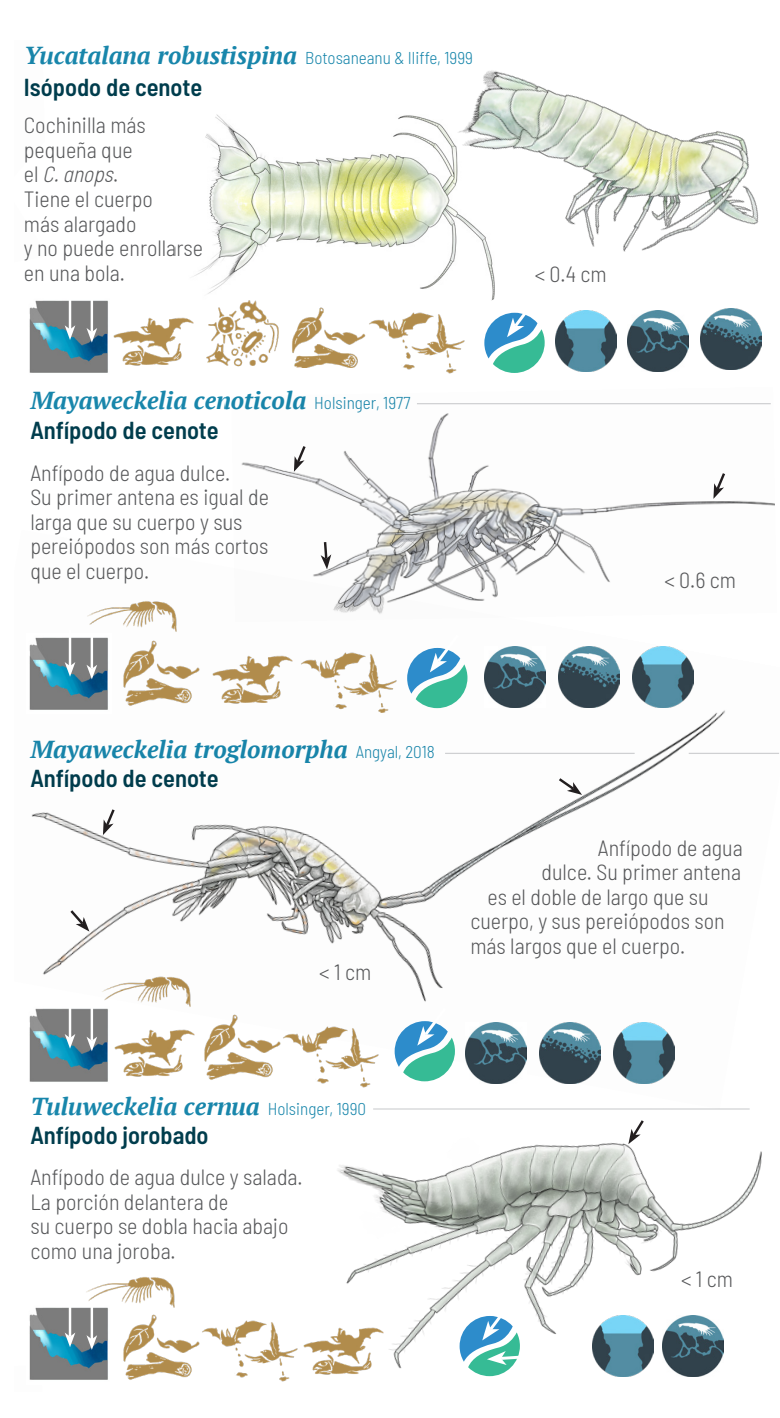
<style>
.page{position:relative;width:780px;height:1418px;background:#fff}
.page>*{position:absolute;margin:0;border:0;box-sizing:border-box;transform-origin:0 0}
.t1{font:italic 700 24.5px/29.5px "PT Serif";color:#1886ab}
.t2{font:600 semi-condensed 24.5px "Barlow";color:#003d4d}
.t3{font:300 semi-condensed 22px/24.5px "Barlow";color:#57585a}
.t4{font:300 semi-condensed 17.25px "Barlow";color:#1886ab}
.s1{font-family:"PT Serif";font-weight:700;font-style:italic;font-stretch:normal;font-size:24.5px}
.s2{font-style:italic}
.s3{font-family:"Barlow";font-weight:300;font-style:normal;font-stretch:semi-condensed;font-size:17.25px}
.s4{font-family:"Barlow";font-weight:600;font-style:normal;font-stretch:semi-condensed;color:#003d4d}
</style>
<div class="page">
<img style="left:292px;top:315px;width:71px;height:52px">
<img style="left:206px;top:315px;width:73px;height:52px">
<img style="left:363px;top:315px;width:102px;height:59px">
<img style="left:113px;top:317px;width:81px;height:49px">
<img style="left:193px;top:114px;width:235px;height:201px">
<img style="left:700px;top:321px;width:61px;height:48px">
<img style="left:627px;top:321px;width:61px;height:51px">
<img style="left:556px;top:321px;width:61px;height:50px">
<img style="left:428px;top:70px;width:331px;height:251px">
<svg style="left:484px;top:296px;width:60px;height:77px"></svg>
<img style="left:29px;top:300px;width:79px;height:73px">
<hr style="left:69px;top:293px;width:2px;height:36px;background:#fff">
<svg style="left:65px;top:325px;width:10px;height:15px"></svg>
<hr style="left:91px;top:296px;width:2px;height:36px;background:#fff">
<svg style="left:86px;top:328px;width:11px;height:14px"></svg>
<hr style="left:482px;top:58px;width:297px;height:1px;background:#d1d2d4">
<img style="left:123px;top:1314px;width:73px;height:66px">
<img style="left:196px;top:1327px;width:30px;height:20px">
<img style="left:86px;top:1277px;width:89px;height:31px">
<img style="left:31px;top:646px;width:694px;height:434px">
<svg style="left:226px;top:1042px;width:536px;height:340px"></svg>
<img style="left:539px;top:1022px;width:61px;height:61px">
<img style="left:466px;top:1022px;width:61px;height:61px">
<img style="left:613px;top:1022px;width:61px;height:61px">
<img style="left:592px;top:1315px;width:61px;height:61px">
<img style="left:663px;top:1315px;width:61px;height:61px">
<img style="left:492px;top:1361px;width:75px;height:21px">
<img style="left:115px;top:640px;width:103px;height:67px">
<img style="left:295px;top:651px;width:110px;height:62px">
<img style="left:196px;top:652px;width:110px;height:53px">
<img style="left:87px;top:601px;width:90px;height:31px">
<img style="left:558px;top:647px;width:61px;height:61px">
<img style="left:485px;top:647px;width:60px;height:61px">
<img style="left:632px;top:647px;width:61px;height:61px">
<img style="left:241px;top:403px;width:534px;height:211px">
<svg style="left:407px;top:646px;width:60px;height:62px"></svg>
<svg style="left:394px;top:1004px;width:61px;height:77px"></svg>
<svg style="left:459px;top:1299px;width:77px;height:77px"></svg>
<img style="left:29px;top:637px;width:82px;height:77px">
<hr style="left:69px;top:630px;width:2px;height:36px;background:#fff">
<svg style="left:65px;top:662px;width:10px;height:14px"></svg>
<hr style="left:91px;top:632px;width:2px;height:36px;background:#fff">
<svg style="left:86px;top:664px;width:11px;height:15px"></svg>
<img style="left:29px;top:1005px;width:82px;height:77px">
<hr style="left:69px;top:1001px;width:2px;height:36px;background:#fff">
<svg style="left:65px;top:1033px;width:10px;height:15px"></svg>
<hr style="left:91px;top:1004px;width:2px;height:36px;background:#fff">
<svg style="left:86px;top:1036px;width:11px;height:15px"></svg>
<img style="left:29px;top:1303px;width:82px;height:77px">
<hr style="left:69px;top:1300px;width:2px;height:36px;background:#fff">
<svg style="left:65px;top:1332px;width:10px;height:15px"></svg>
<hr style="left:91px;top:1302px;width:2px;height:37px;background:#fff">
<svg style="left:86px;top:1335px;width:11px;height:14px"></svg>
<hr style="left:373px;top:1108px;width:376px;height:1px;background:#d1d2d4">
<hr style="left:688px;top:752px;width:91px;height:2px;background:#d1d2d4">
<hr style="left:445px;top:752px;width:189px;height:2px;background:#d1d2d4">
<svg style="left:294px;top:443px;width:14px;height:29px"></svg>
<svg style="left:103px;top:806px;width:14px;height:29px"></svg>
<svg style="left:628px;top:1117px;width:18px;height:27px"></svg>
<svg style="left:68px;top:907px;width:21px;height:24px"></svg>
<svg style="left:320px;top:539px;width:11px;height:30px"></svg>
<svg style="left:556px;top:775px;width:26px;height:20px"></svg>
<svg style="left:713px;top:470px;width:14px;height:29px"></svg>
<hr style="left:417px;top:403px;width:353px;height:1px;background:#d1d2d4">
<p class="t4" style="left:24px;top:45px;width:450px"><span class="s1">Yucatalana robustispina</span> Botosaneanu &amp; Iliffe, 1999</p>
<p class="t2" style="left:24px;top:69px;width:180px">Isópodo de cenote</p>
<p class="t3" style="left:24px;top:112px;width:181px">Cochinilla más pequeña que<br>el <span class="s2">C.anops</span>.<br>Tiene el cuerpo<br>más alargado<br>y no puede enrollarse en una bola.</p>
<p class="t1" style="left:30px;top:385px;width:381px">Mayaweckelia cenoticola <span class="s3">Holsinger, 1977<br></span><span class="s4">Anfípodo de cenote</span></p>
<p class="t3" style="left:30px;top:459px;width:240px">Anfípodo de agua dulce.<br>Su primer antena es igual de larga que su cuerpo y sus pereiópodos son más cortos que el cuerpo.</p>
<p class="t1" style="left:30px;top:734px;width:406px">Mayaweckelia troglomorpha <span class="s3">Angyal, 2018<br></span><span class="s4">Anfípodo de cenote</span></p>
<p class="t3" style="left:534px;top:260px;width:73px">&lt; 0.4 cm</p>
<p class="t3" style="left:664px;top:566px;width:73px">&lt; 0.6 cm</p>
<p class="t3" style="left:319px;top:958px;width:54px">&lt; 1 cm</p>
<p class="t1" style="left:30px;top:1091px;width:337px">Tuluweckelia cernua <span class="s3">Holsinger, 1990<br></span><span class="s4">Anfípodo jorobado</span></p>
<p class="t3" style="left:30px;top:1163px;width:274px">Anfípodo de agua dulce y salada.<br>La porción delantera de<br>su cuerpo se dobla hacia abajo como una joroba.</p>
<p class="t3" style="left:598px;top:834px;width:146px">Anfípodo de agua</p>
<p class="t3" style="left:541px;top:858px;width:201px">dulce. Su primer antena</p>
<p class="t3" style="left:487px;top:883px;width:223px">es el doble de largo que su</p>
<p class="t3" style="left:470px;top:907px;width:256px">cuerpo, y sus pereiópodos son</p>
<p class="t3" style="left:470px;top:932px;width:216px">más largos que el cuerpo.</p>
<p class="t3" style="left:681px;top:1264px;width:54px">&lt; 1 cm</p>
</div>
